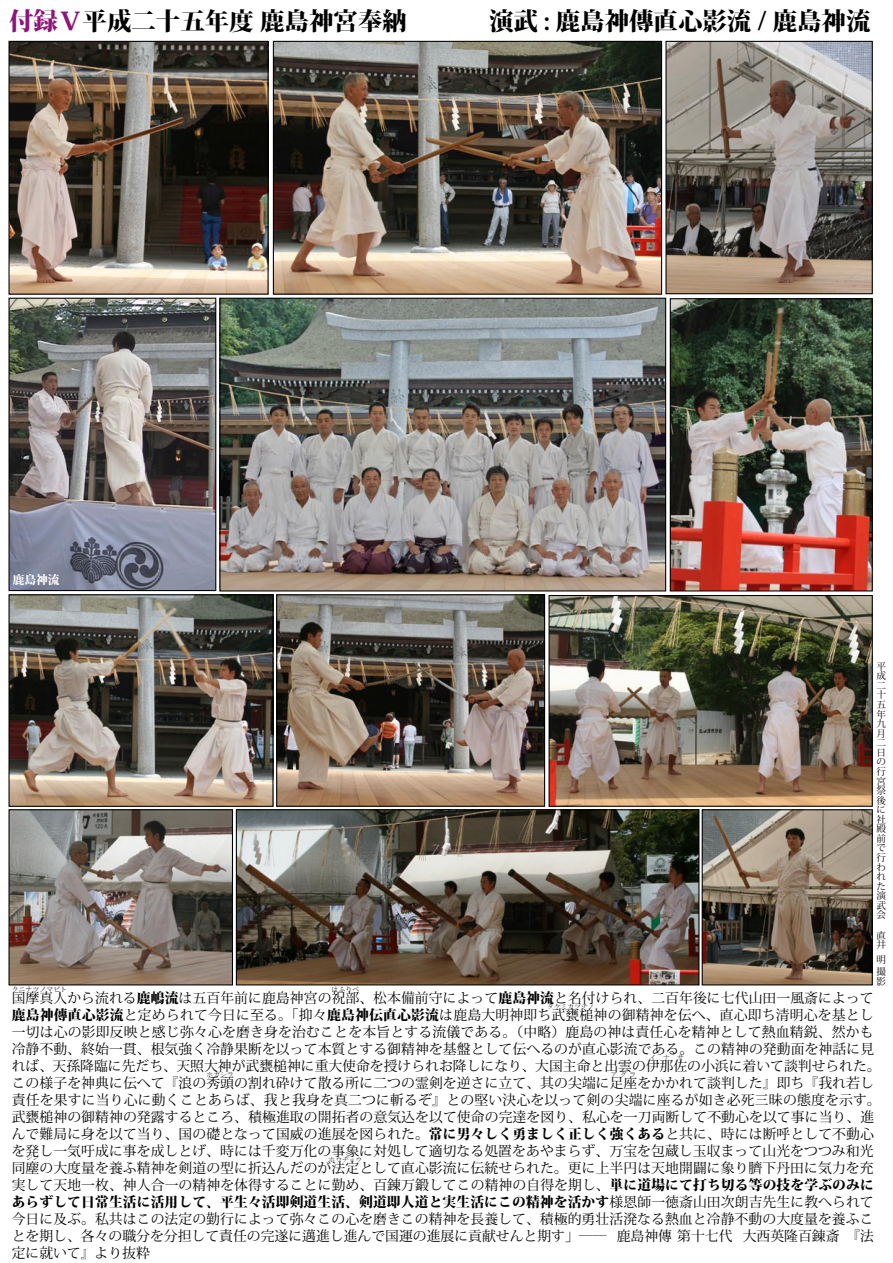
<style>
.page{position:relative;width:893px;height:1263px;background:#fff}
.page>*{position:absolute;margin:0;border:0;box-sizing:border-box;transform-origin:0 0}
.t1{font:800 24.45px "Koz Min Pro";color:#000}
.t2{font:13.8px/17px "Koz Min Pro";letter-spacing:.005em;color:#000}
.t3{font:800 11.7px "Koz Min Pro";color:#fff}
.t4{font:9.6px/9.6px "Koz Min Pro";color:#000}
.t5{font:6.9px "Koz Min Pro";letter-spacing:.005em;color:#000}
.t6{font:6.75px "MS Mincho";color:#000}
.s1{color:#8d1479}
.s2{font-weight:800}
</style>
<div class="page">
<img style="left:11px;top:43px;width:256px;height:250px">
<div style="left:9px;top:41px;width:260px;height:254px;border:1px solid #000"></div>
<img style="left:667px;top:43px;width:204px;height:249px">
<div style="left:665px;top:41px;width:208px;height:253px;border:1px solid #000"></div>
<img style="left:704px;top:811px;width:167px;height:172px">
<div style="left:702px;top:809px;width:171px;height:176px;border:1px solid #000"></div>
<img style="left:221px;top:300px;width:443px;height:289px">
<div style="left:219px;top:298px;width:447px;height:293px;border:1px solid #000"></div>
<img style="left:672px;top:300px;width:199px;height:289px">
<div style="left:670px;top:298px;width:203px;height:293px;border:1px solid #000"></div>
<img style="left:275px;top:43px;width:385px;height:250px">
<div style="left:273px;top:41px;width:389px;height:254px;border:1px solid #000"></div>
<img style="left:278px;top:596px;width:265px;height:209px">
<div style="left:276px;top:594px;width:269px;height:213px;border:1px solid #000"></div>
<img style="left:11px;top:596px;width:261px;height:209px">
<div style="left:9px;top:594px;width:265px;height:213px;border:1px solid #000"></div>
<img style="left:238px;top:811px;width:459px;height:172px">
<div style="left:236px;top:809px;width:463px;height:176px;border:1px solid #000"></div>
<img style="left:551px;top:597px;width:320px;height:208px">
<div style="left:549px;top:595px;width:324px;height:212px;border:1px solid #000"></div>
<img style="left:11px;top:811px;width:220px;height:172px">
<div style="left:9px;top:809px;width:224px;height:176px;border:1px solid #000"></div>
<img style="left:11px;top:300px;width:203px;height:289px">
<div style="left:9px;top:298px;width:207px;height:293px;border:1px solid #000"></div>
<h1 class="t1" style="left:9px;top:3px;width:424px"><span class="s1">付録Ⅴ</span>平成二十五年度 鹿島神宮奉納　</h1>
<h1 class="t1" style="left:489px;top:3px;width:383px">演武 : 鹿島神傳直心影流 / 鹿島神流</h1>
<p class="t3" style="left:13px;top:571px;width:48px">鹿島神流</p>
<p class="t4" style="left:877px;top:661px;width:11px">平成二十五年九月二日の行宮祭後に社殿前で行われた演武会</p>
<p class="t4" style="left:877px;top:930px;width:11px">直井</p>
<p class="t4" style="left:877px;top:953px;width:11px;line-height:12.3px">明撮</p>
<p class="t4" style="left:877px;top:976px;width:11px">影</p>
<p class="t5" style="left:12px;top:985px;width:57px">クニナツノマビト</p>
<p class="t5" style="left:332px;top:985px;width:29px">はふりべ</p>
<p class="t2" style="left:12px;top:1006px;width:864px"><span class="s2">鹿島神傳直心影流</span>と定められて今日に至る。「抑々<span class="s2">鹿島神伝直心影流</span>は鹿島大明神即ち武甕槌神の御精神を伝へ、直心即ち清明心を基とし</p>
<p class="t2" style="left:12px;top:989px;width:863px">国摩真人から流れる<span class="s2">鹿嶋流</span>は五百年前に鹿島神宮の祝部、松本備前守によって<span class="s2">鹿島神流</span>と名付けられ、二百年後に七代山田一風斎によって</p>
<p class="t6" style="left:547px;top:1003px;width:49px">タケミカヅチノ</p>
<p class="t2" style="left:12px;top:1023px;width:870px">一切は心の影即反映と感じ弥々心を磨き身を治むことを本旨とする流儀である。（中略）鹿島の神は責任心を精神として熱血精鋭、然かも冷静不動、終始一貫、根気強く冷静果断を以って本質とする御精神を基盤として伝へるのが直心影流である。この精神の発動面を神話に見れば、天孫降臨に先だち、天照大神が武甕槌神に重大使命を授けられお降しになり、大国主命と出雲の伊那佐の小浜に着いて談判せられた。</p>
<p class="t6" style="left:649px;top:1054px;width:36px">イナサ</p>
<p class="t2" style="left:12px;top:1074px;width:864px">この様子を神典に伝へて『浪の秀頭の割れ砕けて散る所に二つの霊剣を逆さに立て、其の尖端に足座をかかれて談判した』即ち『我れ若し</p>
<p class="t6" style="left:206px;top:1071px;width:29px">ホガシラ</p>
<p class="t6" style="left:611px;top:1071px;width:27px">アグラ</p>
<p class="t2" style="left:12px;top:1091px;width:871px">責任を果すに当り心に動くことあらば、我と我身を真二つに斬るぞ』との堅い決心を以って剣の尖端に座るが如き必死三昧の態度を示す。武甕槌神の御精神の発露するところ、積極進取の開拓者の意気込を以て使命の完達を図り、私心を一刀両断して不動心を以て事に当り、進んで難局に身を以て当り、国の礎となって国威の進展を図られた。<span class="s2">常に男々しく勇ましく正しく強くある</span>と共に、時には断呼として不動心を発し一気吁成に事を成しとげ、時には千変万化の事象に対処して適切なる処置をあやまらず、万宝を包蔵し玉収まって山光をつつみ和光同塵の大度量を養ふ精神を剣道の型に折込んだのが法定として直心影流に伝統せられた。更に上半円は天地開闢に象り臍下丹田に気力を充</p>
<p class="t6" style="left:26px;top:1154px;width:15px">ジン</p>
<p class="t6" style="left:329px;top:1156px;width:35px">ホウヂョウ</p>
<p class="t2" style="left:12px;top:1176px;width:864px;text-align:justify">実して天地一枚、神人合一の精神を体得することに勤め、百錬万鍛してこの精神の自得を期し、<span class="s2">単に道場にて打ち切る等の技を学ぶのみにあらずして日常生活に活用して、平生々活即剣道生活、剣道即人道と実生活にこの精神を活かす</span>様恩師一徳斎山田次朗吉先生に教へられて今日に及ぶ。私共はこの法定の勤行によって弥々この心を磨きこの精神を長養して、積極的勇壮活溌なる熱血と冷静不動の大度量を養ふことを期し、各々の職分を分担して責任の完遂に邁進し進んで国運の進展に貢献せんと期す」―― 鹿島神傳 第十七代 大西英隆百錬斎　『法定に就いて』より抜粋</p>
</div>
